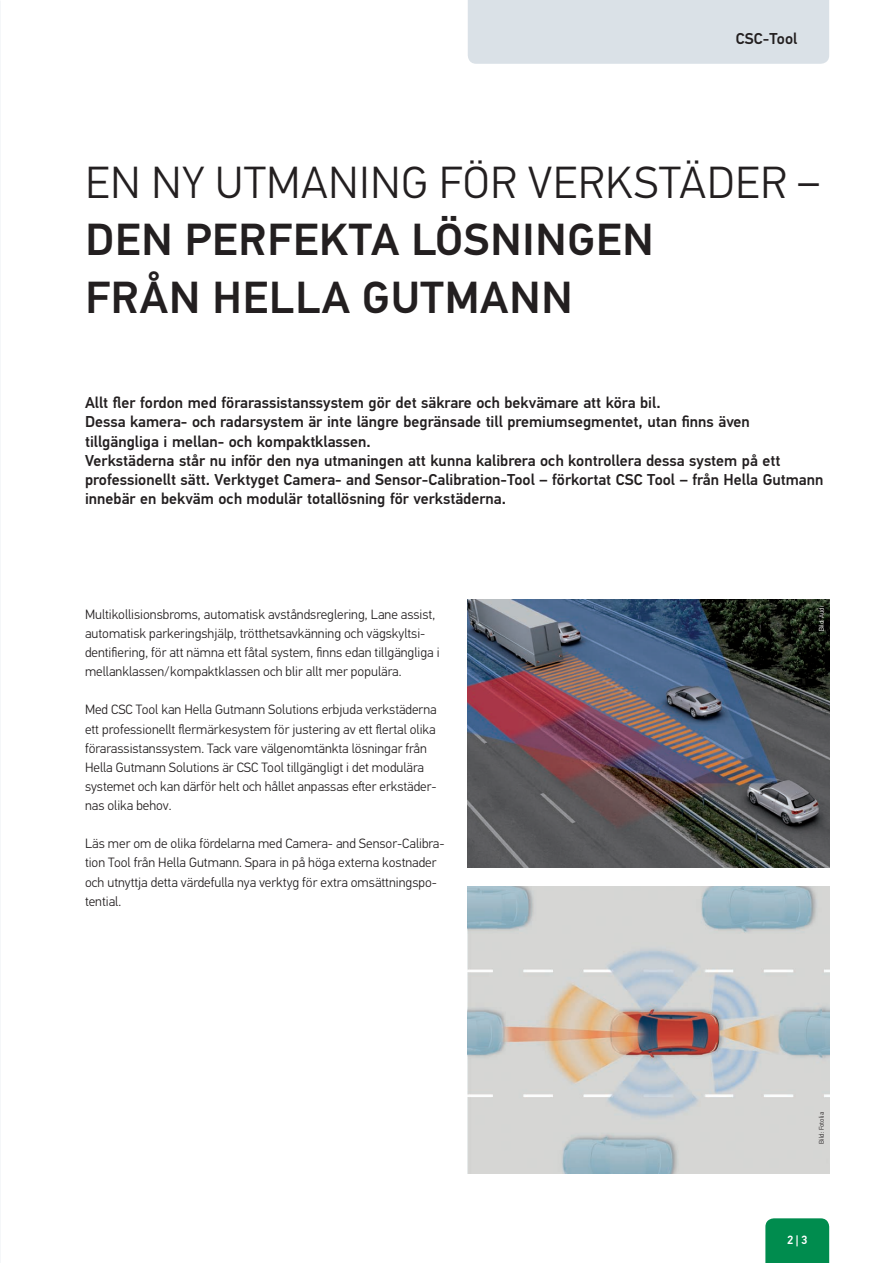
<style>
.page{position:relative;width:893px;height:1263px;background:#fff}
.page>*{position:absolute;margin:0;border:0;box-sizing:border-box;transform-origin:0 0}
.t1{font:500 45px/57.4px "Hella DIN Universal";letter-spacing:.02em;color:#231f20}
.t2{font:300 45px "Hella DIN Universal";letter-spacing:.02em;color:#231f20}
.t3{font:500 15.75px/19.2px "Hella DIN Universal";color:#231f20}
.t4{font:300 13.5px/19.2px "Hella DIN Universal";color:#231f20}
.t5{font:500 12px "Hella DIN Universal";color:#fff}
.t6{font:300 6.75px "Hella DIN Universal";color:#231f20}
.t7{font:300 6.75px "Hella DIN Universal";color:#fff}
</style>
<div class="page">
<img style="left:468px;top:600px;width:361px;height:267px">
<img style="left:468px;top:887px;width:361px;height:287px">
<div style="left:765px;top:1218px;width:64px;height:45px;background:#008c4e"></div>
<div style="left:468px;top:0;width:361px;height:64px;background:#dae1e7"></div>
<p class="t3" style="left:736px;top:30px;width:63px">CSC-Tool</p>
<h1 class="t2" style="left:85px;top:155px;width:736px">EN NY UTMANING FÖR VERKSTÄDER –</h1>
<h1 class="t1" style="left:85px;top:215px;width:570px">DEN PERFEKTA LÖSNINGEN<br>FRÅN HELLA GUTMANN</h1>
<p class="t3" style="left:85px;top:394px;width:740px">Allt fler fordon med förarassistanssystem gör det säkrare och bekvämare att köra bil.<br>Dessa kamera- och radarsystem är inte längre begränsade till premiumsegmentet, utan finns även tillgängliga i mellan- och kompaktklassen.<br>Verkstäderna står nu inför den nya utmaningen att kunna kalibrera och kontrollera dessa system på ett professionellt sätt. Verktyget Camera- and Sensor-Calibration-Tool – förkortat CSC Tool – från Hella Gutmann innebär en bekväm och modulär totallösning för verkstäderna.</p>
<p class="t4" style="left:85px;top:605px;width:356px">Multikollisionsbroms, automatisk avståndsreglering, Lane assist, automatisk parkeringshjälp, trötthetsavkänning och vägskyltsi&shy;dentifiering, för att nämna ett fåtal system, finns edan tillgängliga i mellanklassen/kompaktklassen och blir allt mer populära.</p>
<p class="t4" style="left:85px;top:701px;width:353px">Med CSC Tool kan Hella Gutmann Solutions erbjuda verkstäderna ett professionellt flermärkesystem för justering av ett flertal olika förarassistanssystem. Tack vare välgenomtänkta lösningar från Hella Gutmann Solutions är CSC Tool tillgängligt i det modulära systemet och kan därför helt och hållet anpassas efter erkstäder&shy;nas olika behov.</p>
<p class="t4" style="left:85px;top:835px;width:361px">Läs mer om de olika fördelarna med Camera- and Sensor-Calibra&shy;tion Tool från Hella Gutmann. Spara in på höga externa kostnader och utnyttja detta värdefulla nya verktyg för extra omsättningspo&shy;tential.</p>
<p class="t7" style="left:817px;top:631px;width:27px;rotate:-90deg">Bild: Audi</p>
<p class="t6" style="left:817px;top:1143px;width:33px;rotate:-90deg">Bild: Fotolia</p>
<p class="t5" style="left:787px;top:1232px;width:22px">2|3</p>
</div>
